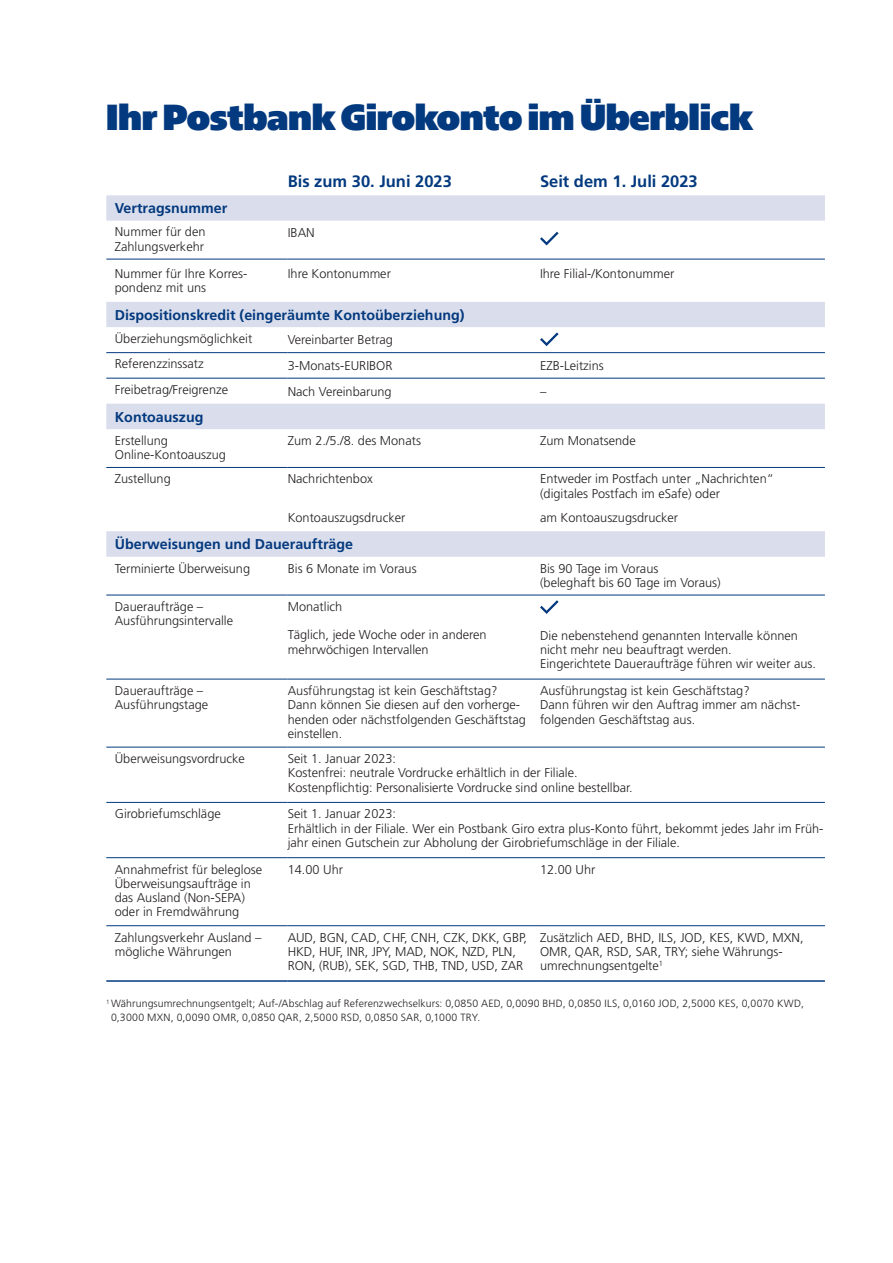
<style>
.page{position:relative;width:893px;height:1263px;background:#fff}
.page>*{position:absolute;margin:0;border:0;box-sizing:border-box;transform-origin:0 0}
.t1{font:900 36px "Postbank";letter-spacing:-.01em;color:#03397e}
.t2{font:700 16.5px "Frutiger LT Std";color:#03397e}
.t3{font:700 14.25px "Frutiger LT Std";color:#03397e}
.t4{font:300 12.75px/14.2px "Frutiger LT Std";color:#231f20}
.t5{font:300 10.5px/13.5px "Frutiger LT Std";letter-spacing:.015em;color:#231f20}
</style>
<div class="page">
<svg style="left:106px;top:195px;width:719px;height:362px"></svg>
<hr style="left:106px;top:595px;width:182px;height:1px;background:#03397e">
<hr style="left:288px;top:595px;width:252px;height:1px;background:#03397e">
<hr style="left:540px;top:595px;width:285px;height:1px;background:#03397e">
<hr style="left:106px;top:679px;width:182px;height:1px;background:#03397e">
<hr style="left:288px;top:679px;width:252px;height:1px;background:#03397e">
<hr style="left:540px;top:679px;width:285px;height:1px;background:#03397e">
<hr style="left:106px;top:747px;width:182px;height:1px;background:#03397e">
<hr style="left:288px;top:747px;width:252px;height:1px;background:#03397e">
<hr style="left:540px;top:747px;width:285px;height:1px;background:#03397e">
<hr style="left:106px;top:802px;width:182px;height:1px;background:#03397e">
<hr style="left:288px;top:802px;width:252px;height:1px;background:#03397e">
<hr style="left:540px;top:802px;width:285px;height:1px;background:#03397e">
<hr style="left:106px;top:857px;width:182px;height:1px;background:#03397e">
<hr style="left:288px;top:857px;width:252px;height:1px;background:#03397e">
<hr style="left:540px;top:857px;width:285px;height:1px;background:#03397e">
<hr style="left:106px;top:925px;width:182px;height:1px;background:#03397e">
<hr style="left:288px;top:925px;width:252px;height:1px;background:#03397e">
<hr style="left:540px;top:925px;width:285px;height:1px;background:#03397e">
<hr style="left:106px;top:980px;width:182px;height:2px;background:#03397e">
<hr style="left:288px;top:980px;width:252px;height:2px;background:#03397e">
<hr style="left:540px;top:980px;width:285px;height:2px;background:#03397e">
<hr style="left:106px;top:352px;width:182px;height:1px;background:#03397e">
<hr style="left:288px;top:352px;width:252px;height:1px;background:#03397e">
<hr style="left:540px;top:352px;width:285px;height:1px;background:#03397e">
<hr style="left:106px;top:378px;width:182px;height:1px;background:#03397e">
<hr style="left:288px;top:378px;width:252px;height:1px;background:#03397e">
<hr style="left:540px;top:378px;width:285px;height:1px;background:#03397e">
<hr style="left:106px;top:467px;width:182px;height:1px;background:#03397e">
<hr style="left:288px;top:467px;width:252px;height:1px;background:#03397e">
<hr style="left:540px;top:467px;width:285px;height:1px;background:#03397e">
<svg style="left:106px;top:221px;width:719px;height:81px"></svg>
<svg style="left:540px;top:332px;width:19px;height:14px"></svg>
<svg style="left:540px;top:600px;width:19px;height:14px"></svg>
<h1 class="t1" style="left:106px;top:96px;width:648px">Ihr Postbank Girokonto im Überblick</h1>
<p class="t2" style="left:288px;top:171px;width:166px">Bis zum 30. Juni 2023</p>
<p class="t2" style="left:540px;top:171px;width:159px">Seit dem 1. Juli 2023</p>
<p class="t3" style="left:115px;top:200px;width:114px">Vertragsnummer</p>
<p class="t4" style="left:115px;top:225px;width:92px">Nummer für den<br>Zahlungsverkehr</p>
<p class="t4" style="left:288px;top:226px;width:28px">IBAN</p>
<p class="t4" style="left:115px;top:267px;width:133px">Nummer für Ihre Korres&shy;pondenz mit uns</p>
<p class="t4" style="left:288px;top:267px;width:105px">Ihre Kontonummer</p>
<p class="t4" style="left:540px;top:267px;width:136px">Ihre Filial-/Kontonummer</p>
<p class="t3" style="left:115px;top:306px;width:351px">Dispositionskredit (eingeräumte Kontoüberziehung)</p>
<p class="t4" style="left:115px;top:331px;width:139px">Überziehungsmöglichkeit</p>
<p class="t4" style="left:288px;top:333px;width:107px">Vereinbarter Betrag</p>
<p class="t4" style="left:115px;top:357px;width:91px">Referenzzinssatz</p>
<p class="t4" style="left:288px;top:359px;width:106px">3-Monats-EURIBOR</p>
<p class="t4" style="left:540px;top:359px;width:65px">EZB-Leitzins</p>
<p class="t4" style="left:115px;top:382px;width:115px">Freibetrag/Freigrenze</p>
<p class="t4" style="left:288px;top:385px;width:105px">Nach Vereinbarung</p>
<p class="t4" style="left:540px;top:385px;width:8px">–</p>
<p class="t3" style="left:115px;top:408px;width:90px">Kontoauszug</p>
<p class="t4" style="left:115px;top:434px;width:113px">Erstellung<br>Online-Kontoauszug</p>
<p class="t4" style="left:288px;top:434px;width:135px">Zum 2./5./8. des Monats</p>
<p class="t4" style="left:540px;top:434px;width:97px">Zum Monatsende</p>
<p class="t4" style="left:115px;top:472px;width:57px">Zustellung</p>
<p class="t4" style="left:288px;top:472px;width:87px">Nachrichtenbox</p>
<p class="t4" style="left:540px;top:472px;width:235px">Entweder im Postfach unter „Nachrichten“ (digitales Postfach im eSafe) oder</p>
<p class="t4" style="left:288px;top:510px;width:119px">Kontoauszugsdrucker</p>
<p class="t4" style="left:540px;top:510px;width:140px">am Kontoauszugsdrucker</p>
<p class="t3" style="left:115px;top:536px;width:240px">Überweisungen und Daueraufträge</p>
<p class="t4" style="left:115px;top:561px;width:137px">Terminierte Überweisung</p>
<p class="t4" style="left:288px;top:561px;width:130px">Bis 6 Monate im Voraus</p>
<p class="t4" style="left:540px;top:561px;width:182px">Bis 90 Tage im Voraus<br>(beleghaft bis 60 Tage im Voraus)</p>
<p class="t4" style="left:115px;top:600px;width:120px">Daueraufträge –<br>Ausführungsintervalle</p>
<p class="t4" style="left:288px;top:600px;width:56px">Monatlich</p>
<p class="t4" style="left:288px;top:628px;width:200px">Täglich, jede Woche oder in anderen mehrwöchigen Intervallen</p>
<p class="t4" style="left:540px;top:628px;width:278px">Die nebenstehend genannten Intervalle können nicht mehr neu beauftragt werden.<br>Eingerichtete Daueraufträge führen wir weiter aus.</p>
<p class="t4" style="left:115px;top:684px;width:95px">Daueraufträge –<br>Ausführungstage</p>
<p class="t4" style="left:288px;top:684px;width:240px">Ausführungstag ist kein Geschäftstag?<br>Dann können Sie diesen auf den vorherge&shy;henden oder nächstfolgenden Geschäftstag einstellen.</p>
<p class="t4" style="left:540px;top:684px;width:262px">Ausführungstag ist kein Geschäftstag?<br>Dann führen wir den Auftrag immer am nächst&shy;folgenden Geschäftstag aus.</p>
<p class="t4" style="left:115px;top:752px;width:132px">Überweisungsvordrucke</p>
<p class="t4" style="left:288px;top:752px;width:347px">Seit 1. Januar 2023:<br>Kostenfrei: neutrale Vordrucke erhältlich in der Filiale.<br>Kostenpflichtig: Personalisierte Vordrucke sind online bestellbar.</p>
<p class="t4" style="left:115px;top:807px;width:108px">Girobriefumschläge</p>
<p class="t4" style="left:288px;top:807px;width:537px">Seit 1. Januar 2023:<br>Erhältlich in der Filiale. Wer ein Postbank Giro extra plus-Konto führt, bekommt jedes Jahr im Früh&shy;jahr einen Gutschein zur Abholung der Girobriefumschläge in der Filiale.</p>
<p class="t4" style="left:115px;top:862px;width:149px">Annahmefrist für beleglose<br>Überweisungsaufträge in das Ausland (Non-SEPA) oder in Fremdwährung</p>
<p class="t4" style="left:288px;top:862px;width:57px">14.00 Uhr</p>
<p class="t4" style="left:540px;top:862px;width:57px">12.00 Uhr</p>
<p class="t4" style="left:115px;top:930px;width:148px">Zahlungsverkehr Ausland – mögliche Währungen</p>
<p class="t4" style="left:288px;top:930px;width:241px">AUD, BGN, CAD, CHF, CNH, CZK, DKK, GBP,<br>HKD, HUF, INR, JPY, MAD, NOK, NZD, PLN,<br>RON, (RUB), SEK, SGD, THB, TND, USD, ZAR</p>
<p class="t4" style="left:540px;top:930px;width:265px">Zusätzlich AED, BHD, ILS, JOD, KES, KWD, MXN,<br>OMR, QAR, RSD, SAR, TRY; siehe Währungs&shy;umrechnungsentgelte<sup>1</sup></p>
<p class="t5" style="left:111px;top:997px;width:694px;text-indent:-5px"><sup>1</sup> Währungsumrechnungsentgelt; Auf-/Abschlag auf Referenzwechselkurs: 0,0850 AED, 0,0090 BHD, 0,0850 ILS, 0,0160 JOD, 2,5000 KES, 0,0070 KWD,<br>0,3000 MXN, 0,0090 OMR, 0,0850 QAR, 2,5000 RSD, 0,0850 SAR, 0,1000 TRY.</p>
</div>
